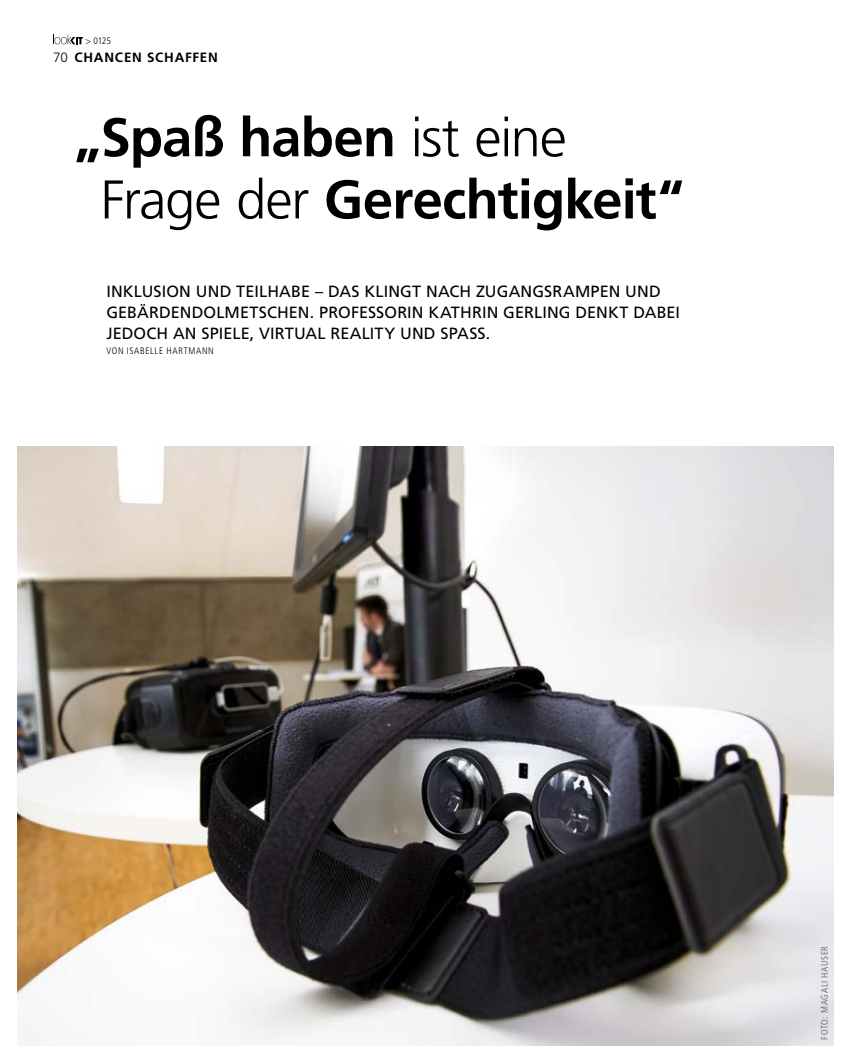
<style>
.page{position:relative;width:851px;height:1063px;background:#fff}
.page>*{position:absolute;margin:0;border:0;box-sizing:border-box;transform-origin:0 0}
._4__Innen_Headline_Thema_dick{font:700 54.38px/62.1px "Frutiger";letter-spacing:-.015em;color:#000}
._4__Innen_Subhead_groß{font:16.25px/21.2px "Frutiger";letter-spacing:.005em;color:#000}
.t1{font:700 13.5px "Frutiger";letter-spacing:.055em;color:#000}
._5__Verfasser_Text_schwarz{font:300 condensed 9.38px "Frutiger";letter-spacing:.075em;color:#000}
.t2{font:300 condensed 9.38px "Frutiger";letter-spacing:.065em;color:#575756}
.s1{font-weight:300}
</style>
<div class="page">
<img style="left:18px;top:446px;width:815px;height:599px">
<svg style="left:53px;top:35px;width:30px;height:9px"></svg>
<p class="_5__Verfasser_Text_schwarz" style="left:86px;top:36px;width:27px">&gt; 0125</p>
<p class="t1" style="left:53px;top:49px;width:166px"><span class="s1">70</span> CHANCEN SCHAFFEN</p>
<p class="_4__Innen_Headline_Thema_dick" style="left:101px;top:106px;width:585px;text-indent:-26px">„Spaß haben <span class="s1">ist eine<br>Frage der</span> Gerechtigkeit“</p>
<p class="_4__Innen_Subhead_groß" style="left:106px;top:280px;width:575px">INKLUSION UND TEILHABE – DAS KLINGT NACH ZUGANGSRAMPEN UND<br>GEBÄRDENDOLMETSCHEN. PROFESSORIN KATHRIN GERLING DENKT DABEI<br>JEDOCH AN SPIELE, VIRTUAL REALITY UND SPASS.</p>
<p class="_5__Verfasser_Text_schwarz" style="left:106px;top:346px;width:109px">VON ISABELLE HARTMANN</p>
<p class="t2" style="left:819px;top:1040px;width:95px;rotate:-90deg">FOTO: MAGALI HAUSER</p>
</div>
